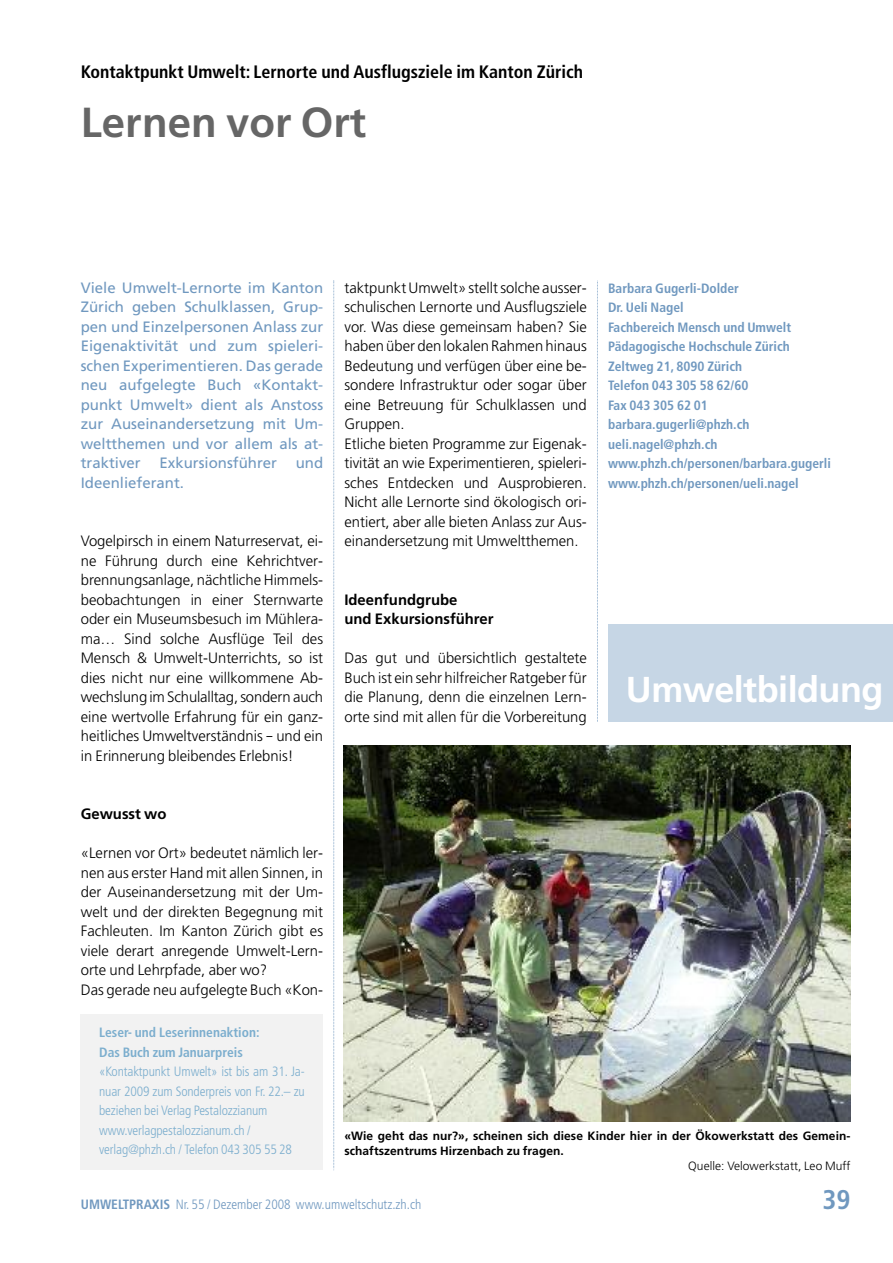
<style>
.page{position:relative;width:893px;height:1263px;background:#fff}
.page>*{position:absolute;margin:0;border:0;box-sizing:border-box;transform-origin:0 0}
.t1{font:700 42px "Frutiger LT Std";color:#666}
.t2{font:700 36px "Frutiger LT Std";letter-spacing:-.015em;color:#fff}
.t3{font:700 condensed 27px "Frutiger LT Std";color:#7098bf}
.t4{font:700 condensed 18px "Frutiger LT Std";color:#000}
.t5{font:300 15px/19.5px "Frutiger LT Std";color:#000;text-align:justify}
.t6{font:15px/19.5px "Frutiger LT Std";color:#7098bf;text-align:justify}
.t7{font:700 15px/19.5px "Frutiger LT Std";color:#000}
.t8{font:700 condensed 13.5px/19.5px "Frutiger LT Std";color:#7098bf}
.t9{font:300 condensed 13.5px/19.5px "Frutiger LT Std";letter-spacing:-.01em;color:#7caece}
.t10{font:300 condensed 13.5px "Frutiger LT Std";color:#7098bf}
.t11{font:700 condensed 13.5px/19.5px "Frutiger LT Std";color:#7caece}
.t12{font:700 12px/15px "Frutiger LT Std";letter-spacing:.005em;color:#000}
.t13{font:300 12px "Frutiger LT Std";letter-spacing:.005em;color:#000}
.s1{font-family:"Lucida Grande";font-weight:400}
.s2{font-weight:700}
</style>
<div class="page">
<div style="left:608px;top:624px;width:285px;height:97px;background:#c6d6e5"></div>
<svg style="left:597px;top:281px;width:1px;height:441px"></svg>
<svg style="left:333px;top:281px;width:1px;height:889px"></svg>
<img style="left:344px;top:745px;width:506px;height:376px">
<div style="left:81px;top:1014px;width:242px;height:156px;background:#f2f2f2"></div>
<p class="t4" style="left:81px;top:65px;width:504px">Kontaktpunkt Umwelt: Lernorte und Ausflugsziele im Kanton Zürich</p>
<h1 class="t1" style="left:81px;top:105px;width:287px">Lernen vor Ort</h1>
<p class="t6" style="left:81px;top:279px;width:244px">Viele Umwelt-Lernorte im Kanton Zürich geben Schulklassen, Grup&shy;pen und Einzelpersonen Anlass zur Eigenaktivität und zum spieleri&shy;schen Experimentieren. Das gerade neu aufgelegte Buch «Kontakt&shy;punkt Umwelt» dient als Anstoss zur Auseinandersetzung mit Um&shy;weltthemen und vor allem als at&shy;traktiver Exkursionsführer und Ideenlieferant.</p>
<p class="t5" style="left:81px;top:532px;width:244px">Vogelpirsch in einem Naturreservat, ei&shy;ne Führung durch eine Kehrichtver&shy;brennungsanlage, nächtliche Himmels&shy;beobachtungen in einer Sternwarte oder ein Museumsbesuch im Mühlera&shy;ma… Sind solche Ausflüge Teil des Mensch &amp; Umwelt-Unterrichts, so ist dies nicht nur eine willkommene Ab&shy;wechslung im Schulalltag, sondern auch eine wertvolle Erfahrung für ein ganz&shy;heitliches Umweltverständnis <span class="s1">–</span> und ein in Erinnerung bleibendes Erlebnis!</p>
<p class="t7" style="left:81px;top:805px;width:87px">Gewusst wo</p>
<p class="t5" style="left:81px;top:844px;width:244px;text-align:left">«Lernen vor Ort» bedeutet nämlich ler&shy;nen aus erster Hand mit allen Sinnen, in der Auseinandersetzung mit der Um&shy;welt und der direkten Begegnung mit Fachleuten. Im Kanton Zürich gibt es viele derart anregende Umwelt-Lern&shy;orte und Lehrpfade, aber wo?<br>Das gerade neu aufgelegte Buch «Kon-</p>
<p class="t5" style="left:344px;top:279px;width:244px;text-align:left">taktpunktUmwelt» stelltsolche ausser&shy;schulischen Lernorte und Ausflugsziele vor. Was diese gemeinsam haben? Sie haben über den lokalen Rahmen hinaus Bedeutung und verfügen über eine be&shy;sondere Infrastruktur oder sogar über eine Betreuung für Schulklassen und Gruppen.<br>Etliche bieten Programme zur Eigenak&shy;tivität an wie Experimentieren, spieleri&shy;sches Entdecken und Ausprobieren.<br>Nicht alle Lernorte sind ökologisch ori&shy;entiert, aber alle bieten Anlass zur Aus&shy;einandersetzung mit Umweltthemen.</p>
<p class="t7" style="left:344px;top:591px;width:151px">Ideenfundgrube<br>und Exkursionsführer</p>
<p class="t5" style="left:344px;top:649px;width:244px">Das gut und übersichtlich gestaltete Buch ist ein sehr hilfreicher Ratgeber für die Planung, denn die einzelnen Lern&shy;orte sind mit allen für die Vorbereitung</p>
<p class="t8" style="left:608px;top:279px;width:224px">Barbara Gugerli-Dolder<br>Dr. Ueli Nagel<br>Fachbereich Mensch und Umwelt<br>Pädagogische Hochschule Zürich<br>Zeltweg 21, 8090 Zürich<br>Telefon 043 305 58 62/60<br>Fax 043 305 62 01 barbara.gugerli@phzh.ch ueli.nagel@phzh.ch www.phzh.ch/personen/barbara.gugerli www.phzh.ch/personen/ueli.nagel</p>
<h2 class="t2" style="left:626px;top:675px;width:259px">Umweltbildung</h2>
<p class="t11" style="left:99px;top:1024px;width:162px">Leser- und Leserinnenaktion:<br>Das Buch zum Januarpreis</p>
<p class="t9" style="left:99px;top:1063px;width:207px">«Kontaktpunkt Umwelt» ist bis am 31. Ja&shy;nuar 2009 zum Sonderpreis von Fr. 22.– zu beziehen bei Verlag Pestalozzianum www.verlagpestalozzianum.ch / verlag@phzh.ch / Telefon 043 305 55 28</p>
<p class="t12" style="left:344px;top:1129px;width:507px">«Wie geht das nur?», scheinen sich diese Kinder hier in der Ökowerkstatt des Gemein&shy;schaftszentrums Hirzenbach zu fragen.</p>
<p class="t13" style="left:688px;top:1161px;width:164px">Quelle: Velowerkstatt, Leo Muff</p>
<p class="t10" style="left:81px;top:1199px;width:342px"><span class="s2">UMWELTPRAXIS</span> Nr. 55 / Dezember 2008 www.umweltschutz.zh.ch</p>
<h3 class="t3" style="left:822px;top:1189px;width:30px">39</h3>
</div>
